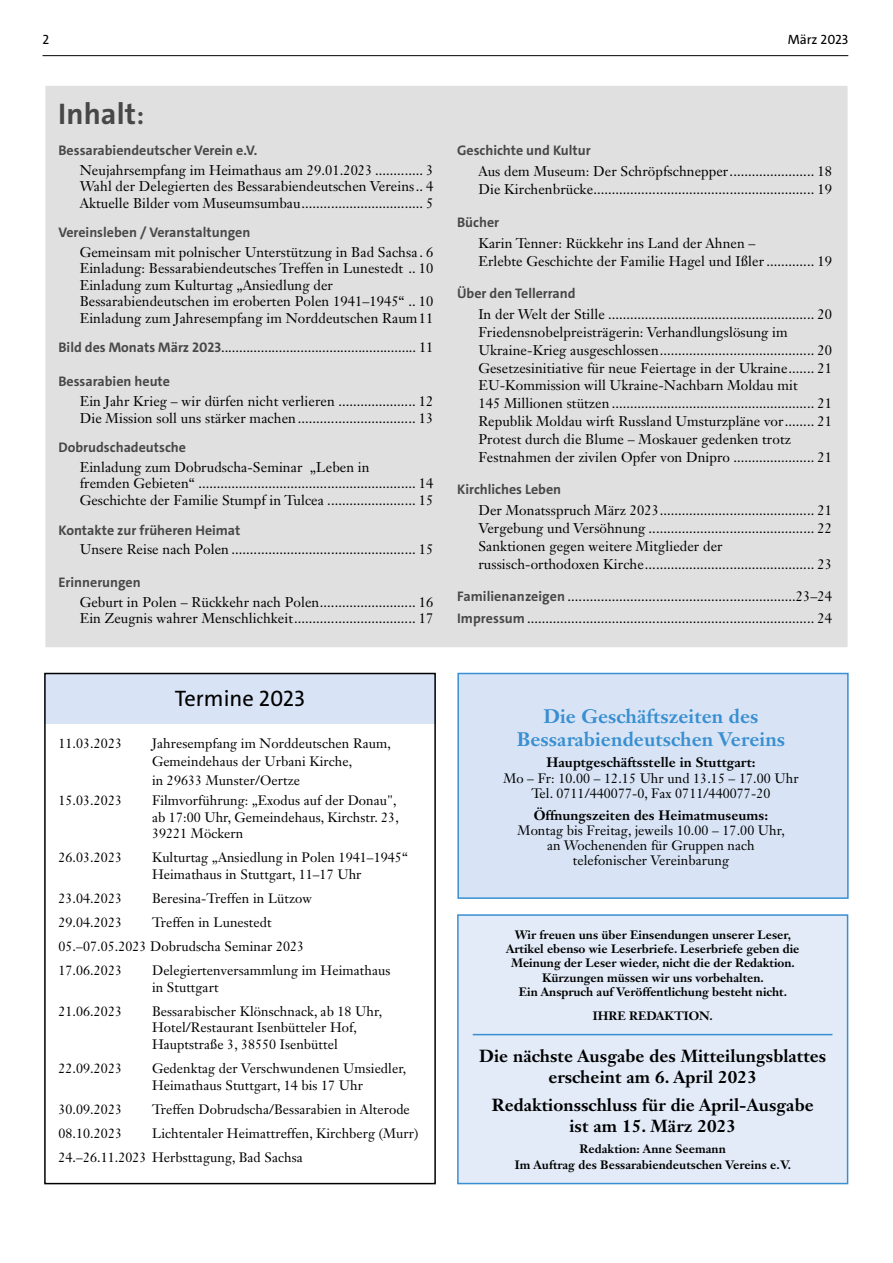
<style>
.page{position:relative;width:893px;height:1263px;background:#fff}
.page>*{position:absolute;margin:0;border:0;box-sizing:border-box;transform-origin:0 0}
.t1{font:700 30px "The Sans";letter-spacing:.005em;color:#484848}
.t2{font:22.5px "The Sans";color:#000}
.t3{font:700 19.35px/23px "Janson Text LT Std";letter-spacing:.005em;color:#398fd1;text-align:center}
.t4{font:700 17.25px/20.7px "Janson Text LT Std";letter-spacing:.005em;color:#000;text-align:center}
.t5{font:13.95px/17.9px "Janson Text LT Std";letter-spacing:.005em;color:#000}
.t6{font:700 13.95px "The Sans";color:#484848}
.t7{font:13.5px/16.5px "Janson Text LT Std";letter-spacing:.005em;color:#000}
.t8{font:700 13.5px "Janson Text LT Std";letter-spacing:.005em;color:#000}
.t9{font:13.5px "The Sans";color:#000}
.t10{font:700 12px/14.4px "Janson Text LT Std";color:#000;text-align:center}
.s1{font-size:25.5px}
.s2{font-family:"The Sans";font-weight:700;color:#484848}
</style>
<div class="page">
<hr style="left:43px;top:55px;width:805px;height:1px;background:#000">
<div style="left:44px;top:673px;width:392px;height:50px;background:#d8e4f5"></div>
<div style="left:44px;top:673px;width:392px;height:511px;border:2px solid #000"></div>
<div style="left:45px;top:85px;width:803px;height:563px;background:#e0e0e0"></div>
<div style="left:458px;top:915px;width:390px;height:268px;background:#e2ebf7"></div>
<div style="left:457px;top:914px;width:391px;height:270px;border:2px solid #398fd1"></div>
<div style="left:457px;top:673px;width:392px;height:226px;background:#d8e4f5;border:2px solid #398fd1"></div>
<hr style="left:473px;top:1034px;width:359px;height:1px;background:#398fd1">
<p class="t9" style="left:43px;top:31px;width:8px">2</p>
<p class="t9" style="left:788px;top:31px;width:62px">März 2023</p>
<h1 class="t1" style="left:58px;top:94px;width:87px">Inhalt<span class="s1">:</span></h1>
<p class="t6" style="left:58px;top:141px;width:200px">Bessarabiendeutscher Verein e.V.</p>
<p class="t5" style="left:80px;top:162px;width:355px;line-height:16.4px;text-align:justify">Neujahrsempfang im Heimathaus am 29.01.2023 ............. 3<br>Wahl der Delegierten des Bessarabiendeutschen Vereins.. 4<br>Aktuelle Bilder vom Museumsumbau................................. 5</p>
<p class="t6" style="left:58px;top:224px;width:193px">Vereinsleben / Veranstaltungen</p>
<p class="t5" style="left:80px;top:244px;width:355px;line-height:16.4px">Gemeinsam mit polnischer Unterstützung in Bad Sachsa . 6<br>Einladung: Bessarabiendeutsches Treffen in Lunestedt .. 10<br>Einladung zum Kulturtag „Ansiedlung der Bessarabiendeutschen im eroberten Polen 1941–1945“ .. 10<br>Einladung zum Jahresempfang im Norddeutschen Raum11</p>
<p class="t5" style="left:58px;top:338px;width:376px"><span class="s2">Bild des Monats März 2023</span>...................................................... 11</p>
<p class="t6" style="left:58px;top:373px;width:113px">Bessarabien heute</p>
<p class="t5" style="left:80px;top:393px;width:355px;line-height:16.4px">Ein Jahr Krieg – wir dürfen nicht verlieren ..................... 12<br>Die Mission soll uns stärker machen................................ 13</p>
<p class="t6" style="left:58px;top:439px;width:129px">Dobrudschadeutsche</p>
<p class="t5" style="left:80px;top:459px;width:355px;line-height:16.4px">Einladung zum Dobrudscha-Seminar „Leben in<br>fremden Gebieten“ ........................................................... 14<br>Geschichte der Familie Stumpf in Tulcea ........................ 15</p>
<p class="t6" style="left:58px;top:521px;width:183px">Kontakte zur früheren Heimat</p>
<p class="t5" style="left:80px;top:540px;width:355px">Unsere Reise nach Polen .................................................. 15</p>
<p class="t6" style="left:58px;top:573px;width:84px">Erinnerungen</p>
<p class="t5" style="left:80px;top:594px;width:355px;line-height:16.4px">Geburt in Polen – Rückkehr nach Polen.......................... 16<br>Ein Zeugnis wahrer Menschlichkeit................................. 17</p>
<p class="t6" style="left:457px;top:142px;width:135px">Geschichte und Kultur</p>
<p class="t5" style="left:478px;top:163px;width:355px">Aus dem Museum: Der Schröpfschnepper....................... 18<br>Die Kirchenbrücke............................................................ 19</p>
<p class="t6" style="left:457px;top:213px;width:44px">Bücher</p>
<p class="t5" style="left:478px;top:234px;width:355px">Karin Tenner: Rückkehr ins Land der Ahnen –<br>Erlebte Geschichte der Familie Hagel und Ißler ............. 19</p>
<p class="t6" style="left:457px;top:284px;width:120px">Über den Tellerrand</p>
<p class="t5" style="left:478px;top:305px;width:355px">In der Welt der Stille ........................................................ 20<br>Friedensnobelpreisträgerin: Verhandlungslösung im Ukraine-Krieg ausgeschlossen.......................................... 20<br>Gesetzesinitiative für neue Feiertage in der Ukraine....... 21<br>EU-Kommission will Ukraine-Nachbarn Moldau mit<br>145 Millionen stützen ....................................................... 21<br>Republik Moldau wirft Russland Umsturzpläne vor........ 21<br>Protest durch die Blume – Moskauer gedenken trotz Festnahmen der zivilen Opfer von Dnipro ...................... 21</p>
<p class="t6" style="left:457px;top:480px;width:106px">Kirchliches Leben</p>
<p class="t5" style="left:478px;top:501px;width:355px">Der Monatsspruch März 2023.......................................... 21<br>Vergebung und Versöhnung ............................................. 22<br>Sanktionen gegen weitere Mitglieder der russisch-orthodoxen Kirche.............................................. 23</p>
<p class="t5" style="left:457px;top:585px;width:377px;line-height:22px"><span class="s2">Familienanzeigen</span> ..............................................................23–24<br><span class="s2">Impressum</span> .............................................................................. 24</p>
<h2 class="t2" style="left:175px;top:684px;width:132px">Termine 2023</h2>
<p class="t7" style="left:58px;top:735px;width:65px">11.03.2023</p>
<p class="t7" style="left:152px;top:734px;width:240px;line-height:18.3px">Jahresempfang im Norddeutschen Raum,<br>Gemeindehaus der Urbani Kirche,<br>in 29633 Munster/Oertze</p>
<p class="t7" style="left:58px;top:792px;width:65px">15.03.2023</p>
<p class="t7" style="left:152px;top:792px;width:248px">Filmvorführung: „Exodus auf der Donau", ab 17:00 Uhr, Gemeindehaus, Kirchstr. 23,<br>39221 Möckern</p>
<p class="t7" style="left:58px;top:849px;width:65px">26.03.2023</p>
<p class="t7" style="left:152px;top:849px;width:258px">Kulturtag „Ansiedlung in Polen 1941–1945“<br>Heimathaus in Stuttgart, 11–17 Uhr</p>
<p class="t7" style="left:58px;top:890px;width:65px">23.04.2023</p>
<p class="t7" style="left:152px;top:890px;width:162px">Beresina-Treffen in Lützow</p>
<p class="t7" style="left:58px;top:914px;width:65px">29.04.2023</p>
<p class="t7" style="left:58px;top:910px;width:247px;line-height:24.2px;text-indent:94px">Treffen in Lunestedt<br>05.–07.05.2023 Dobrudscha Seminar 2023<br>17.06.2023</p>
<p class="t7" style="left:152px;top:962px;width:240px">Delegiertenversammlung im Heimathaus in Stuttgart</p>
<p class="t7" style="left:58px;top:1003px;width:65px">21.06.2023</p>
<p class="t7" style="left:152px;top:1003px;width:232px">Bessarabischer Klönschnack, ab 18 Uhr,<br>Hotel/Restaurant Isenbütteler Hof,<br>Hauptstraße 3, 38550 Isenbüttel</p>
<p class="t7" style="left:58px;top:1060px;width:65px">22.09.2023</p>
<p class="t7" style="left:152px;top:1060px;width:256px">Gedenktag der Verschwundenen Umsiedler,<br>Heimathaus Stuttgart, 14 bis 17 Uhr</p>
<p class="t7" style="left:58px;top:1101px;width:65px">30.09.2023</p>
<p class="t7" style="left:152px;top:1101px;width:259px">Treffen Dobrudscha/Bessarabien in Alterode</p>
<p class="t7" style="left:58px;top:1125px;width:65px">08.10.2023</p>
<p class="t7" style="left:58px;top:1121px;width:361px;line-height:24.2px;text-indent:94px">Lichtentaler Heimattreffen, Kirchberg (Murr)<br>24.–26.11.2023 Herbsttagung, Bad Sachsa</p>
<h3 class="t3" style="left:517px;top:705px;width:270px">Die Geschäftszeiten des<br>Bessarabiendeutschen Vereins</h3>
<p class="t8" style="left:546px;top:754px;width:211px">Hauptgeschäftsstelle in Stuttgart:</p>
<p class="t7" style="left:503px;top:770px;width:297px;line-height:15.1px;text-align:center">Mo – Fr: 10.00 – 12.15 Uhr und 13.15 – 17.00 Uhr<br>Tel. 0711/440077-0, Fax 0711/440077-20</p>
<p class="t8" style="left:534px;top:807px;width:236px">Öffnungszeiten des Heimatmuseums:</p>
<p class="t7" style="left:518px;top:823px;width:269px;line-height:15.1px;text-align:center">Montag bis Freitag, jeweils 10.00 – 17.00 Uhr, an Wochenenden für Gruppen nach telefonischer Vereinbarung</p>
<p class="t10" style="left:506px;top:927px;width:295px">Wir freuen uns über Einsendungen unserer Leser, Artikel ebenso wie Leserbriefe. Leserbriefe geben die Meinung der Leser wieder, nicht die der Redaktion.<br>Kürzungen müssen wir uns vorbehalten.<br>Ein Anspruch auf Veröffentlichung besteht nicht.</p>
<p class="t10" style="left:593px;top:1008px;width:122px">IHRE REDAKTION.</p>
<p class="t4" style="left:479px;top:1045px;width:348px">Die nächste Ausgabe des Mitteilungsblattes erscheint am 6. April 2023</p>
<p class="t4" style="left:492px;top:1094px;width:323px">Redaktionsschluss für die April-Ausgabe ist am 15. März 2023</p>
<p class="t10" style="left:515px;top:1140px;width:278px;line-height:16.5px">Redaktion: Anne Seemann<br>Im Auftrag des Bessarabiendeutschen Vereins e.V.</p>
</div>
